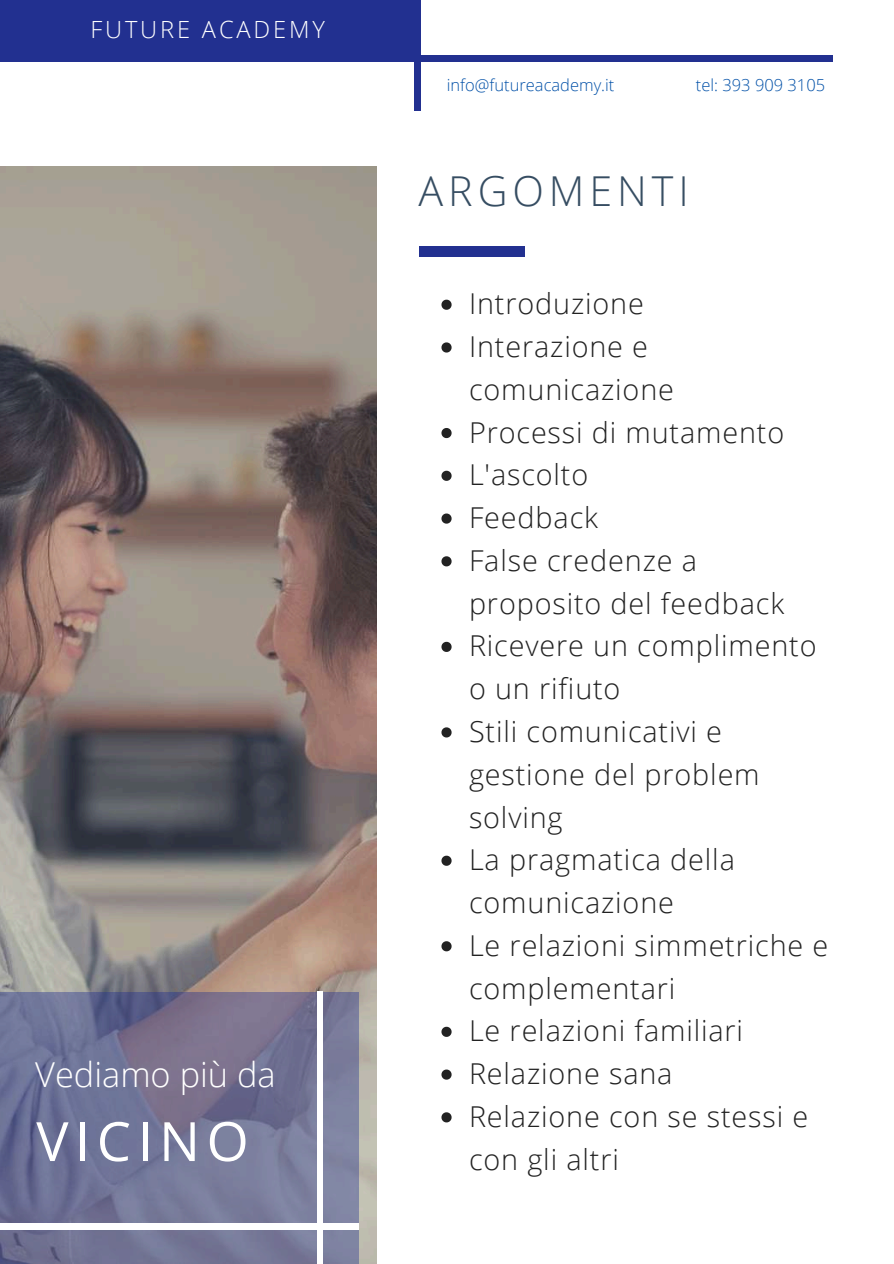
<style>
.page{position:relative;width:894px;height:1264px;background:#fff}
.page>*{position:absolute;margin:0;border:0;box-sizing:border-box;transform-origin:0 0}
.t1{font:54.3px "Open Sans";letter-spacing:.12em;color:#fff}
.t2{font:300 41.25px "Open Sans";letter-spacing:.12em;color:#364d62}
.t3{font:300 34.35px "Open Sans";color:#fff}
.t4{font:300 28.8px/42.8px "Open Sans";letter-spacing:.03em;color:#222}
.t5{font:300 23.7px "Open Sans";letter-spacing:.12em;color:#fff}
.t6{font:300 16.5px "Open Sans";color:#0351a8}
</style>
<div class="page">
<div style="left:418px;top:246px;width:106px;height:10px;background:#223090"></div>
<img style="left:0;top:166px;width:376px;height:1097px">
<svg style="left:0;top:991px;width:358px;height:272px;background:#747595"></svg>
<div style="left:0;top:1223px;width:358px;height:5px;background:#fff"></div>
<div style="left:317px;top:991px;width:6px;height:272px;background:#fff"></div>
<div style="left:414px;top:0;width:6px;height:111px;background:#223090"></div>
<div style="left:0;top:56px;width:832px;height:5px;background:#223090"></div>
<div style="left:0;top:0;width:417px;height:57px;background:#223090"></div>
<svg style="left:441px;top:300px;width:10px;height:10px"></svg>
<svg style="left:441px;top:342px;width:10px;height:10px"></svg>
<svg style="left:441px;top:428px;width:10px;height:10px"></svg>
<svg style="left:441px;top:471px;width:10px;height:10px"></svg>
<svg style="left:441px;top:513px;width:10px;height:10px"></svg>
<svg style="left:441px;top:556px;width:10px;height:10px"></svg>
<svg style="left:441px;top:642px;width:10px;height:10px"></svg>
<svg style="left:441px;top:727px;width:10px;height:10px"></svg>
<svg style="left:441px;top:855px;width:10px;height:10px"></svg>
<svg style="left:441px;top:941px;width:10px;height:10px"></svg>
<svg style="left:441px;top:1026px;width:10px;height:10px"></svg>
<svg style="left:441px;top:1069px;width:10px;height:10px"></svg>
<svg style="left:441px;top:1112px;width:10px;height:10px"></svg>
<p class="t5" style="left:90px;top:12px;width:236px">FUTURE ACADEMY</p>
<p class="t3" style="left:35px;top:1050px;width:242px">Vediamo più da</p>
<h1 class="t1" style="left:36px;top:1102px;width:214px">VICINO</h1>
<p class="t6" style="left:446px;top:73px;width:169px">info@futureacademy.it</p>
<p class="t6" style="left:695px;top:73px;width:131px">tel: 393 909 3105</p>
<h2 class="t2" style="left:418px;top:162px;width:271px">ARGOMENTI</h2>
<p class="t4" style="left:469px;top:282px;width:361px">Introduzione<br>Interazione e comunicazione<br>Processi di mutamento<br>L'ascolto<br>Feedback<br>False credenze a proposito del feedback<br>Ricevere un complimento o un rifiuto<br>Stili comunicativi e gestione del problem solving<br>La pragmatica della comunicazione<br>Le relazioni simmetriche e complementari<br>Le relazioni familiari<br>Relazione sana<br>Relazione con se stessi e con gli altri</p>
</div>
